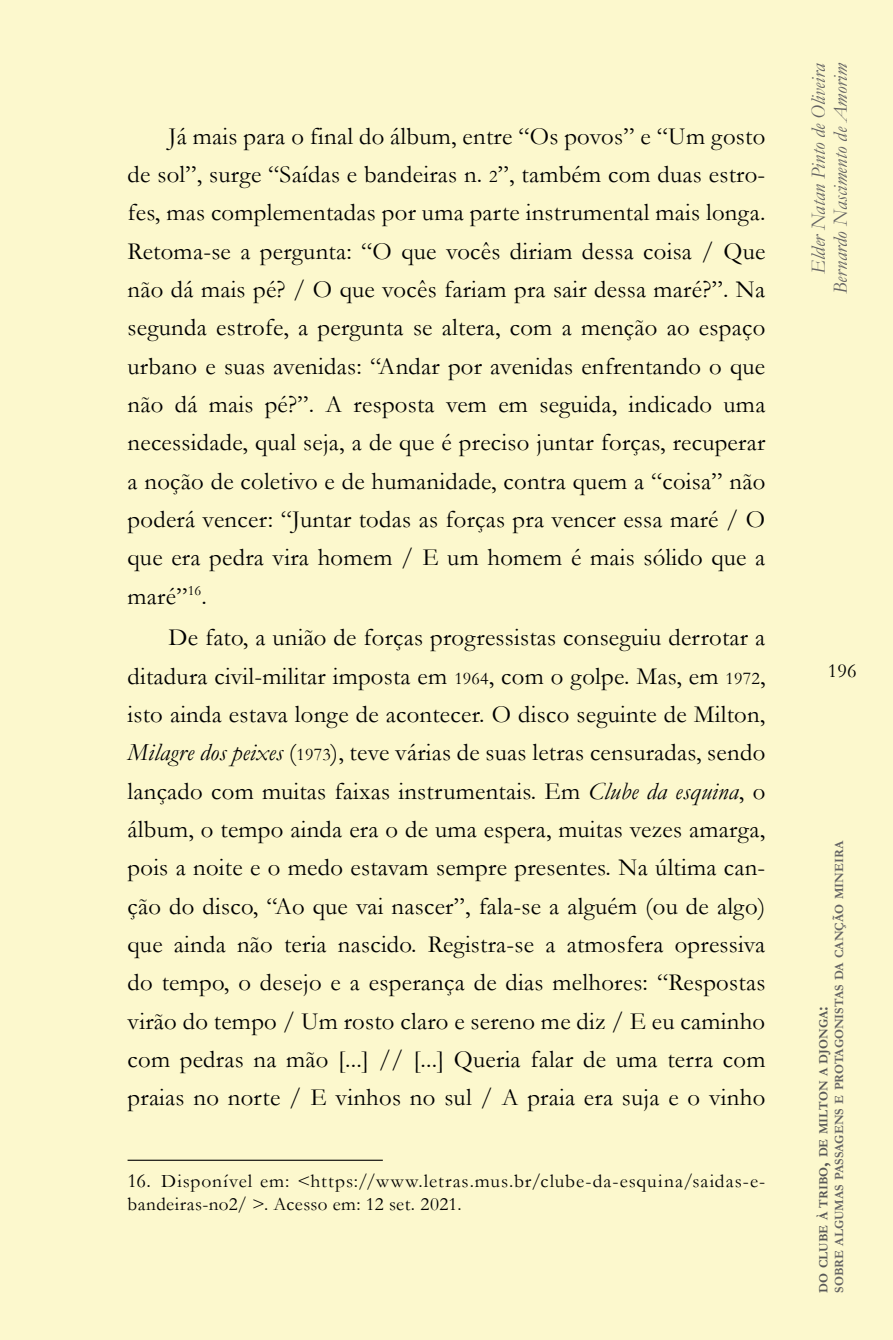
<style>
.page{position:relative;width:893px;height:1340px;background:#fff}
.page>*{position:absolute;margin:0;border:0;box-sizing:border-box;transform-origin:0 0}
.t1{font:24.75px/38.2px "Garamond";letter-spacing:.01em;color:#000;text-align:justify}
.t2{font:italic 20.25px/22.3px "Garamond";color:#646363;text-align:right}
.t3{font:20.25px "Garamond";color:#000}
.t4{font:19.12px/22.9px "Garamond";letter-spacing:.04em;color:#000}
.t5{font:700 12.6px/15.8px "Garamond";color:#646363}
.s1{font-size:18px}
.s2{font-style:italic}
.s3{font-size:20.25px}
.s4{color:#575756}
.s5{font-size:18px;color:#575756}
</style>
<div class="page">
<div style="left:0;top:0;width:893px;height:1339px;background:#fcf8cd"></div>
<hr style="left:128px;top:1159px;width:255px;height:1px;background:#000">
<p class="t1" style="left:128px;top:116px;width:639px;text-indent:41px">Já mais para o final do álbum, entre “Os povos” e “Um gosto de sol”, surge “Saídas e bandeiras n. <span class="s1">2</span>”, também com duas estro&shy;fes, mas complementadas por uma parte instrumental mais longa.<br>Retoma-se a pergunta: “O que vocês diriam dessa coisa / Que não dá mais pé? / O que vocês fariam pra sair dessa maré?”. Na segunda estrofe, a pergunta se altera, com a menção ao espaço urbano e suas avenidas: “Andar por avenidas enfrentando o que não dá mais pé?”. A resposta vem em seguida, indicado uma necessidade, qual seja, a de que é preciso juntar forças, recuperar a noção de coletivo e de humanidade, contra quem a “coisa” não poderá vencer: “Juntar todas as forças pra vencer essa maré / O que era pedra vira homem / E um homem é mais sólido que a maré”<sup>16</sup>.</p>
<p class="t1" style="left:128px;top:617px;width:639px;text-indent:41px">De fato, a união de forças progressistas conseguiu derrotar a ditadura civil-militar imposta em <span class="s1">1964</span>, com o golpe. Mas, em <span class="s1">1972</span>, isto ainda estava longe de acontecer. O disco seguinte de Milton, <span class="s2">Milagre dos peixes</span> (<span class="s1">1973</span>), teve várias de suas letras censuradas, sendo lançado com muitas faixas instrumentais. Em <span class="s2">Clube da esquina</span>, o álbum, o tempo ainda era o de uma espera, muitas vezes amarga, pois a noite e o medo estavam sempre presentes. Na última can&shy;ção do disco, “Ao que vai nascer”, fala-se a alguém (ou de algo) que ainda não teria nascido. Registra-se a atmosfera opressiva do tempo, o desejo e a esperança de dias melhores: “Respostas virão do tempo / Um rosto claro e sereno me diz / E eu caminho com pedras na mão [...] // [...] Queria falar de uma terra com praias no norte / E vinhos no sul / A praia era suja e o vinho</p>
<p class="t4" style="left:128px;top:1168px;width:639px"><span class="s3">16.</span> Disponível em: &lt;https://www.letras.mus.br/clube-da-esquina/saidas-e&shy;bandeiras-no2/ &gt;. Acesso em: 12 set. 2021.</p>
<p class="t2" style="left:807px;top:294px;width:232px;rotate:-90deg">Elder Natan Pinto de Oliveira<br>Bernardo Nascimento de Amorim</p>
<p class="t3" style="left:828px;top:656px;width:30px">196</p>
<p class="t5" style="left:816px;top:1292px;width:453px;rotate:-90deg"><span class="s4">do clube à tribo</span><span class="s5">,</span> <span class="s4">de milton a djonga</span><span class="s5">:<br></span>sobre algumas passagens e protagonistas da canção mineira</p>
</div>
